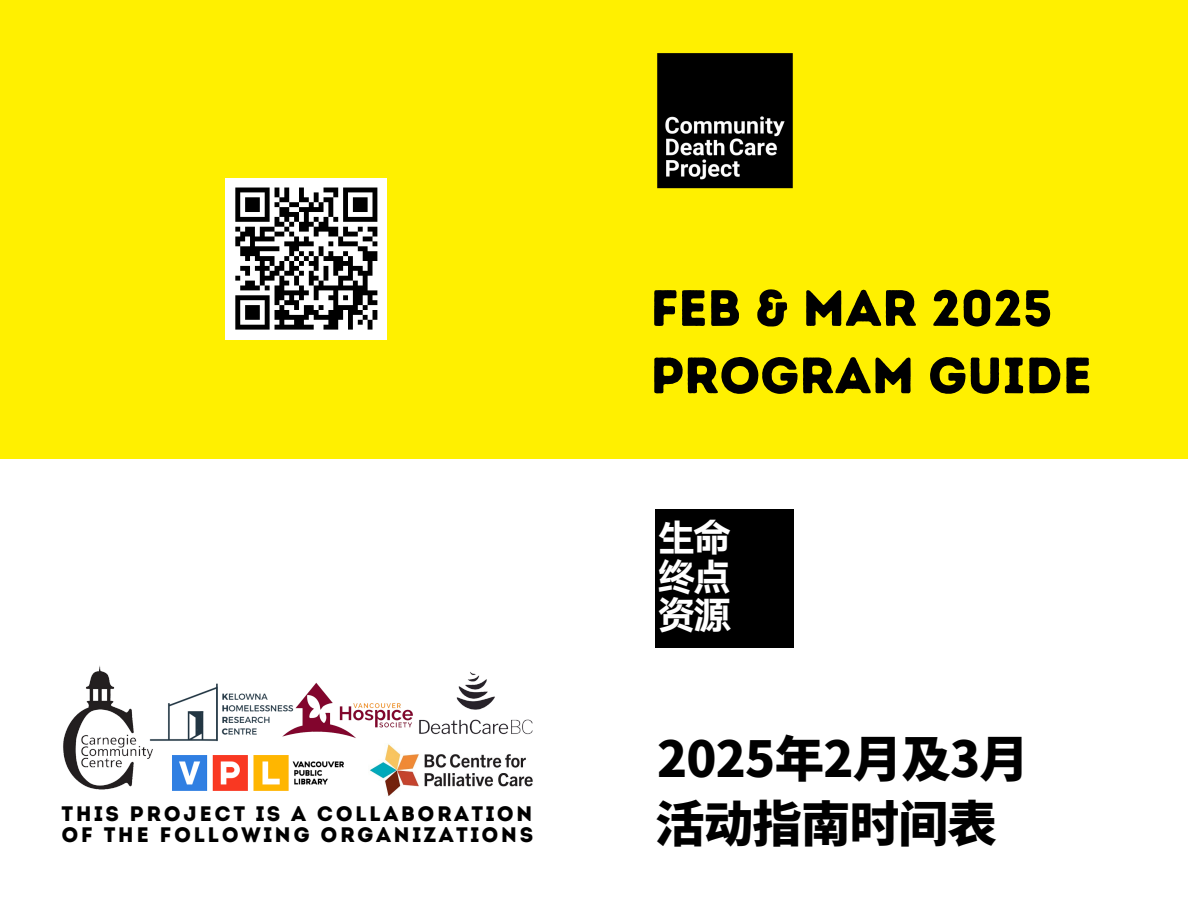
<style>
.page{position:relative;width:1188px;height:918px;background:#fff}
.page>*{position:absolute;margin:0;border:0;box-sizing:border-box;transform-origin:0 0}
.t1{font:51px "Intro Rust Base";color:#000}
.t2{font:800 49.5px "Source Han Sans SC";letter-spacing:-.015em;color:#000}
.t3{font:38.7px/38.1px "Hello Font AJ Gong Lu Ti";color:#fff;text-align:justify}
.t4{font:21px "Intro";letter-spacing:.115em;color:#000}
</style>
<div class="page">
<div style="left:0;top:0;width:1188px;height:459px;background:#fff000"></div>
<img style="left:657px;top:53px;width:136px;height:136px">
<img style="left:63px;top:665px;width:90px;height:125px">
<img style="left:172px;top:756px;width:171px;height:35px">
<img style="left:370px;top:754px;width:163px;height:42px">
<img style="left:417px;top:672px;width:116px;height:99px">
<img style="left:143px;top:678px;width:136px;height:65px">
<div style="left:226px;top:178px;width:161px;height:161px;background:#fff"></div>
<svg style="left:235px;top:187px;width:143px;height:143px"></svg>
<div style="left:655px;top:509px;width:138px;height:138px;background:#000"></div>
<img style="left:279px;top:682px;width:136px;height:74px">
<p class="t4" style="left:62px;top:805px;width:473px">THIS PROJECT IS A COLLABORATION</p>
<p class="t4" style="left:62px;top:826px;width:473px">OF THE FOLLOWING ORGANIZATIONS</p>
<h2 class="t1" style="left:651px;top:277px;width:404px">FEB &amp; MAR 2025</h2>
<p class="t1" style="left:651px;top:345px;width:443px">PROGRAM GUIDE</p>
<h2 class="t3" style="left:657px;top:521px;width:76px">生命终点资源</h2>
<p class="t2" style="left:657px;top:720px;width:365px">2025年2月及3月</p>
<p class="t2" style="left:655px;top:784px;width:343px">活动指南时间表</p>
</div>
